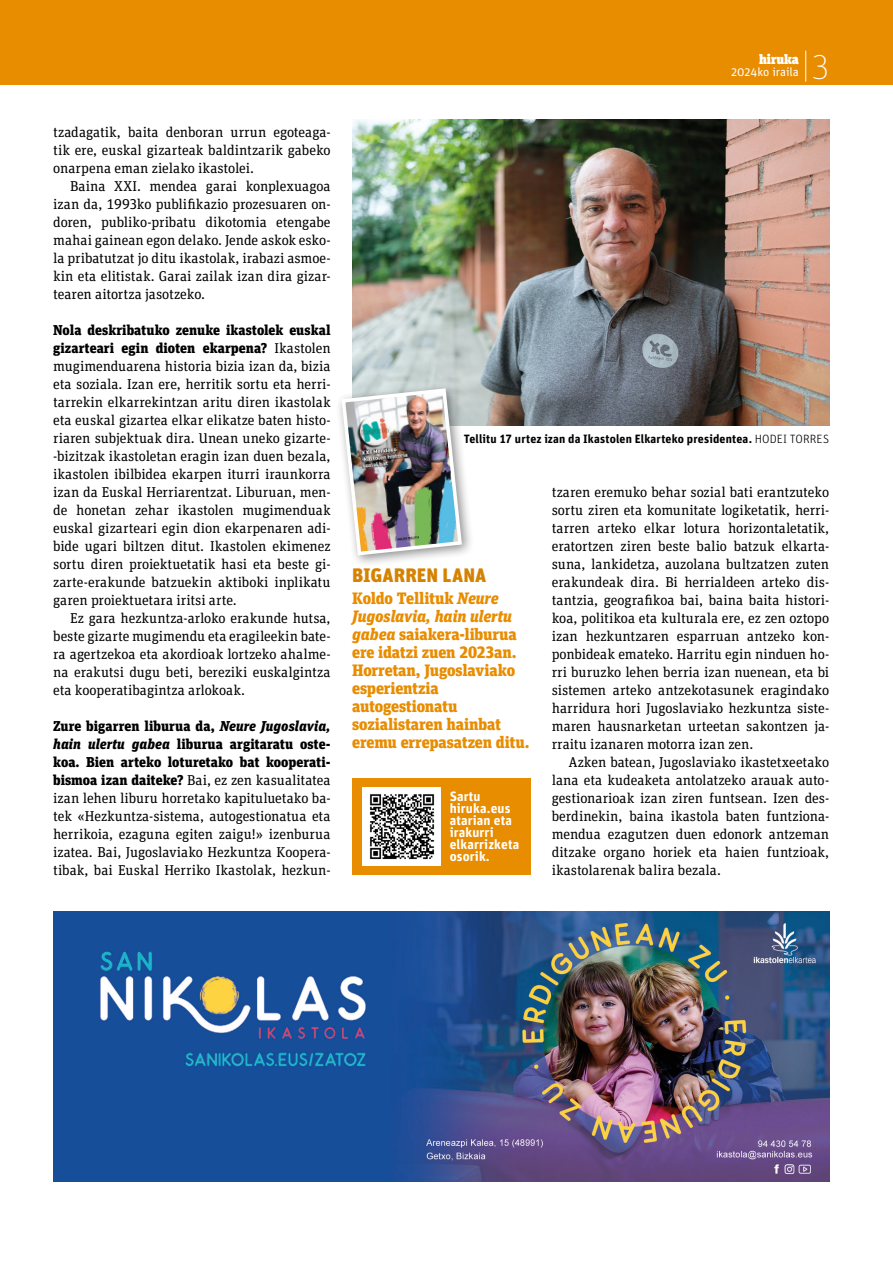
<style>
.page{position:relative;width:893px;height:1263px;background:#fff}
.page>*{position:absolute;margin:0;border:0;box-sizing:border-box;transform-origin:0 0}
.t1{font:100 34.5px "FF Unit Pro";color:#fff}
.GEHIGARRIA_Zinta{font:900 19.5px "FF Unit Pro";letter-spacing:.005em;color:#d58200}
.AIPUA{font:900 16.5px/18px "FF Unit Slab Pro";letter-spacing:-.01em;color:#e88c00}
.ELKARRIZKETA_Galdera{font:14.25px/18px "FF Unit Slab Pro";color:#000;text-align:justify}
.TESTUA{font:14.25px/18px "FF Unit Slab Pro";color:#000;text-align:justify}
.TESTUA_Elkarrizketa{font:14.25px/18px "FF Unit Slab Pro";color:#000;text-align:justify}
.t2{font:700 13.5px/12px "FF Unit Rounded Pro";letter-spacing:.01em;color:#fff}
.t3{font:900 13.5px "FF Unit Slab Pro";color:#fff}
.ARGAZKI-OINA{font:700 12px "FF Unit Pro";letter-spacing:.015em;color:#000}
.t4{font:12px "FF Unit Pro";color:#fff}
.s1{font-weight:900}
.s2{font-weight:900;font-style:italic}
.s3{font-weight:300}
.s4{font-style:italic}
</style>
<div class="page">
<div style="left:0;top:0;width:893px;height:85px;background:#e88c00"></div>
<hr style="left:805px;top:51px;width:1px;height:31px;background:#fff">
<img style="left:53px;top:911px;width:776px;height:270px">
<img style="left:352px;top:119px;width:477px;height:306px">
<div style="left:352px;top:778px;width:178px;height:97px;background:#e88c00"></div>
<div style="left:363px;top:787px;width:78px;height:79px;background:#fff"></div>
<img style="left:369px;top:794px;width:66px;height:66px">
<div style="left:335px;top:382px;width:140px;height:186px;background:#000;opacity:.45"></div>
<img style="left:340px;top:386px;width:124px;height:171px">
<p class="TESTUA_Elkarrizketa" style="left:53px;top:123px;width:279px">tzadagatik, baita denboran urrun egoteaga&shy;tik ere, euskal gizarteak baldintzarik gabeko onarpena eman zielako ikastolei.</p>
<p class="TESTUA" style="left:53px;top:177px;width:279px;text-indent:17px">Baina XXI. mendea garai konplexuagoa izan da, 1993ko publifikazio prozesuaren on&shy;doren, publiko-pribatu dikotomia etengabe mahai gainean egon delako. Jende askok esko&shy;la pribatutzat jo ditu ikastolak, irabazi asmoe&shy;kin eta elitistak. Garai zailak izan dira gizar&shy;tearen aitortza jasotzeko.</p>
<p class="ELKARRIZKETA_Galdera" style="left:53px;top:321px;width:279px"><span class="s1">Nola deskribatuko zenuke ikastolek euskal gizarteari egin dioten ekarpena?</span> Ikastolen mugimenduarena historia bizia izan da, bizia eta soziala. Izan ere, herritik sortu eta herri&shy;tarrekin elkarrekintzan aritu diren ikastolak eta euskal gizartea elkar elikatze baten histo&shy;riaren subjektuak dira. Unean uneko gizarte--bizitzak ikastoletan eragin izan duen bezala, ikastolen ibilbidea ekarpen iturri iraunkorra izan da Euskal Herriarentzat. Liburuan, men&shy;de honetan zehar ikastolen mugimenduak euskal gizarteari egin dion ekarpenaren adi&shy;bide ugari biltzen ditut. Ikastolen ekimenez sortu diren proiektuetatik hasi eta beste gi&shy;zarte-erakunde batzuekin aktiboki inplikatu garen proiektuetara iritsi arte.</p>
<p class="TESTUA" style="left:53px;top:609px;width:279px;text-indent:17px">Ez gara hezkuntza-arloko erakunde hutsa, beste gizarte mugimendu eta eragileekin bate&shy;ra agertzekoa eta akordioak lortzeko ahalme&shy;na erakutsi dugu beti, bereziki euskalgintza eta kooperatibagintza arlokoak.</p>
<p class="ELKARRIZKETA_Galdera" style="left:53px;top:717px;width:279px"><span class="s1">Zure bigarren liburua da,</span> <span class="s2">Neure Jugoslavia, hain ulertu gabea</span> <span class="s1">liburua argitaratu oste&shy;koa. Bien arteko loturetako bat kooperati&shy;bismoa izan daiteke?</span> Bai, ez zen kasualitatea izan lehen liburu horretako kapituluetako ba&shy;tek «Hezkuntza-sistema, autogestionatua eta herrikoia, ezaguna egiten zaigu!» izenburua izatea. Bai, Jugoslaviako Hezkuntza Koopera&shy;tibak, bai Euskal Herriko Ikastolak, hezkun-</p>
<p class="t3" style="left:759px;top:49px;width:41px">hiruka</p>
<p class="t4" style="left:731px;top:63px;width:69px">2024ko iraila</p>
<h1 class="t1" style="left:813px;top:45px;width:18px">3</h1>
<p class="ARGAZKI-OINA" style="left:464px;top:430px;width:367px">Tellitu 17 urtez izan da Ikastolen Elkarteko presidentea. <span class="s3">HODEI TORRES</span></p>
<p class="GEHIGARRIA_Zinta" style="left:352px;top:560px;width:136px">BIGARREN LANA</p>
<p class="AIPUA" style="left:352px;top:588px;width:179px">Koldo Tellituk <span class="s4">Neure<br>Jugoslavia, hain ulertu gabea</span> saiakera-liburua ere idatzi zuen 2023an.<br>Horretan, Jugoslaviako esperientzia autogestionatu sozialistaren hainbat eremu errepasatzen ditu.</p>
<p class="t2" style="left:450px;top:790px;width:71px">Sartu hiruka.eus atarian eta irakurri elkarrizketa osorik.</p>
<p class="ELKARRIZKETA_Galdera" style="left:552px;top:483px;width:279px">tzaren eremuko behar sozial bati erantzuteko sortu ziren eta komunitate logiketatik, herri&shy;tarren arteko elkar lotura horizontaletatik, eratortzen ziren beste balio batzuk elkarta&shy;suna, lankidetza, auzolana bultzatzen zuten erakundeak dira. Bi herrialdeen arteko dis&shy;tantzia, geografikoa bai, baina baita histori&shy;koa, politikoa eta kulturala ere, ez zen oztopo izan hezkuntzaren esparruan antzeko kon&shy;ponbideak emateko. Harritu egin ninduen ho&shy;rri buruzko lehen berria izan nuenean, eta bi sistemen arteko antzekotasunek eragindako harridura hori Jugoslaviako hezkuntza siste&shy;maren hausnarketan urteetan sakontzen ja&shy;rraitu izanaren motorra izan zen.</p>
<p class="TESTUA" style="left:552px;top:753px;width:279px;text-indent:17px">Azken batean, Jugoslaviako ikastetxeetako lana eta kudeaketa antolatzeko arauak auto&shy;gestionarioak izan ziren funtsean. Izen des&shy;berdinekin, baina ikastola baten funtziona&shy;mendua ezagutzen duen edonork antzeman ditzake organo horiek eta haien funtzioak, ikastolarenak balira bezala.</p>
</div>
